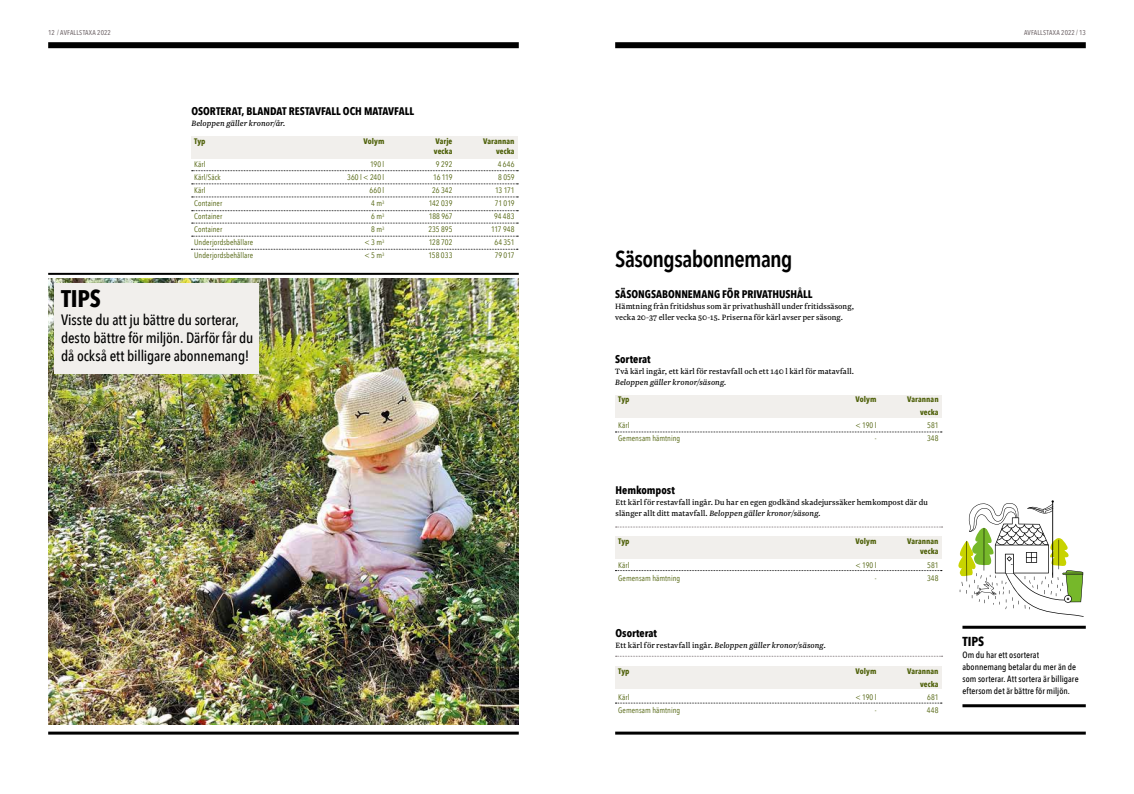
<style>
.page{position:relative;width:1134px;height:794px;background:#fff}
.page>*{position:absolute;margin:0;border:0;box-sizing:border-box;transform-origin:0 0}
.t1{font:700 24px "Avenir Next Condensed";color:#000}
.t2{font:600 23px "Avenir Next Condensed";letter-spacing:-.025em;color:#000}
.t3{font:500 15px/18px "Avenir Next Condensed";letter-spacing:-.01em;color:#000}
.t4{font:700 13px "Avenir Next Condensed";color:#000}
.t5{font:700 11px "Avenir Next Condensed";color:#000}
.t6{font:9px/11px "Newzald";letter-spacing:.01em;color:#000}
.t7{font:500 9px/12px "Avenir Next Condensed";letter-spacing:.005em;color:#000}
.t8{font:italic 9px "Newzald";letter-spacing:.005em;color:#000}
.t9{font:8px "Avenir Next Condensed";letter-spacing:.005em;color:#4f610a}
.t10{font:700 8px/13px "Avenir Next Condensed";letter-spacing:.005em;color:#4f610a;text-align:right}
.t11{font:500 7px "Avenir Next Condensed";letter-spacing:.02em;color:#746a6d}
.s1{font-style:italic}
.s2{font-style:normal}
</style>
<div class="page">
<div style="left:615px;top:42px;width:471px;height:6px;background:#000"></div>
<hr style="left:615px;top:731px;width:471px;height:3px;background:#000">
<div style="left:191px;top:136px;width:326px;height:23px;background:#f1efec"></div>
<svg style="left:191px;top:249px;width:327px;height:1px"></svg>
<svg style="left:192px;top:236px;width:326px;height:1px"></svg>
<svg style="left:192px;top:223px;width:326px;height:1px"></svg>
<svg style="left:192px;top:210px;width:326px;height:1px"></svg>
<svg style="left:192px;top:197px;width:326px;height:1px"></svg>
<svg style="left:192px;top:184px;width:326px;height:1px"></svg>
<svg style="left:192px;top:170px;width:326px;height:1px"></svg>
<div style="left:615px;top:395px;width:326px;height:23px;background:#f1efec"></div>
<div style="left:615px;top:536px;width:326px;height:22px;background:#f1efec"></div>
<div style="left:615px;top:666px;width:326px;height:22px;background:#f1efec"></div>
<svg style="left:616px;top:526px;width:327px;height:1px"></svg>
<svg style="left:616px;top:656px;width:327px;height:1px"></svg>
<svg style="left:615px;top:432px;width:327px;height:1px"></svg>
<svg style="left:615px;top:570px;width:327px;height:1px"></svg>
<svg style="left:615px;top:703px;width:327px;height:1px"></svg>
<svg style="left:958px;top:500px;width:126px;height:117px"></svg>
<div style="left:48px;top:42px;width:471px;height:6px;background:#000"></div>
<img style="left:48px;top:278px;width:471px;height:446px">
<hr style="left:962px;top:626px;width:124px;height:3px;background:#000">
<hr style="left:962px;top:704px;width:124px;height:3px;background:#000">
<hr style="left:48px;top:731px;width:471px;height:3px;background:#000">
<hr style="left:48px;top:273px;width:471px;height:2px;background:#000">
<div style="left:54px;top:283px;width:205px;height:91px;background:#f1efec"></div>
<p class="t11" style="left:48px;top:29px;width:64px">12 / AVFALLSTAXA 2022</p>
<p class="t5" style="left:192px;top:105px;width:224px">OSORTERAT, BLANDAT RESTAVFALL OCH MATAVFALL</p>
<p class="t8" style="left:192px;top:118px;width:96px">Beloppen gäller kronor/år.</p>
<p class="t10" style="left:194px;top:135px;width:13px">Typ</p>
<p class="t10" style="left:364px;top:135px;width:22px">Volym</p>
<p class="t10" style="left:435px;top:135px;width:18px">Varje</p>
<p class="t10" style="left:483px;top:135px;width:33px">Varannan</p>
<p class="t10" style="left:434px;top:145px;width:20px">vecka</p>
<p class="t10" style="left:496px;top:145px;width:20px">vecka</p>
<p class="t9" style="left:194px;top:158px;width:13px">Kärl</p>
<p class="t9" style="left:370px;top:158px;width:16px">190 l</p>
<p class="t9" style="left:436px;top:158px;width:18px">9 292</p>
<p class="t9" style="left:498px;top:158px;width:18px">4 646</p>
<p class="t9" style="left:194px;top:171px;width:28px">Kärl/Säck</p>
<p class="t9" style="left:347px;top:171px;width:39px">360 l &lt; 240 l</p>
<p class="t9" style="left:433px;top:171px;width:21px">16 119</p>
<p class="t9" style="left:498px;top:171px;width:18px">8 059</p>
<p class="t9" style="left:194px;top:184px;width:13px">Kärl</p>
<p class="t9" style="left:370px;top:184px;width:16px">660 l</p>
<p class="t9" style="left:432px;top:184px;width:22px">26 342</p>
<p class="t9" style="left:495px;top:184px;width:21px">13 171</p>
<p class="t9" style="left:194px;top:197px;width:30px">Container</p>
<p class="t9" style="left:371px;top:197px;width:15px">4 m<sup>3</sup></p>
<p class="t9" style="left:429px;top:197px;width:25px">142 039</p>
<p class="t9" style="left:495px;top:197px;width:21px">71 019</p>
<p class="t9" style="left:194px;top:210px;width:30px">Container</p>
<p class="t9" style="left:371px;top:210px;width:15px">6 m<sup>3</sup></p>
<p class="t9" style="left:429px;top:210px;width:25px">188 967</p>
<p class="t9" style="left:494px;top:210px;width:22px">94 483</p>
<p class="t9" style="left:194px;top:223px;width:30px">Container</p>
<p class="t9" style="left:371px;top:223px;width:15px">8 m<sup>3</sup></p>
<p class="t9" style="left:428px;top:223px;width:25px">235 895</p>
<p class="t9" style="left:491px;top:223px;width:25px">117 948</p>
<p class="t9" style="left:194px;top:236px;width:60px">Underjordsbehållare</p>
<p class="t9" style="left:365px;top:236px;width:21px">&lt; 3 m<sup>3</sup></p>
<p class="t9" style="left:429px;top:236px;width:25px">128 702</p>
<p class="t9" style="left:494px;top:236px;width:22px">64 351</p>
<p class="t9" style="left:194px;top:249px;width:60px">Underjordsbehållare</p>
<p class="t9" style="left:365px;top:249px;width:21px">&lt; 5 m<sup>3</sup></p>
<p class="t9" style="left:428px;top:249px;width:25px">158 033</p>
<p class="t9" style="left:495px;top:249px;width:21px">79 017</p>
<h1 class="t1" style="left:61px;top:284px;width:41px">TIPS</h1>
<h3 class="t3" style="left:61px;top:311px;width:194px">Visste du att ju bättre du sorterar, desto bättre för miljön. Därför får du då också ett billigare abonnemang!</h3>
<h2 class="t2" style="left:615px;top:239px;width:179px">Säsongsabonnemang</h2>
<p class="t5" style="left:615px;top:287px;width:199px">SÄSONGSABONNEMANG FÖR PRIVATHUSHÅLL</p>
<p class="t6" style="left:615px;top:300px;width:240px">Hämtning från fritidshus som är privathushåll under fritidssäsong, vecka 20-37 eller vecka 50-15. Priserna för kärl avser per säsong.</p>
<p class="t5" style="left:615px;top:352px;width:37px">Sorterat</p>
<p class="t6" style="left:615px;top:365px;width:241px">Två kärl ingår, ett kärl för restavfall och ett 140 l kärl för matavfall.</p>
<p class="t8" style="left:615px;top:376px;width:113px">Beloppen gäller kronor/säsong.</p>
<p class="t10" style="left:618px;top:393px;width:13px">Typ</p>
<p class="t10" style="left:856px;top:393px;width:22px">Volym</p>
<p class="t10" style="left:907px;top:393px;width:33px">Varannan vecka</p>
<p class="t9" style="left:618px;top:418px;width:13px">Kärl</p>
<p class="t9" style="left:855px;top:418px;width:22px">&lt; 190 l</p>
<p class="t9" style="left:927px;top:418px;width:13px">581</p>
<p class="t9" style="left:618px;top:431px;width:64px">Gemensam hämtning</p>
<p class="t9" style="left:875px;top:431px;width:3px">-</p>
<p class="t9" style="left:927px;top:431px;width:13px">348</p>
<p class="t5" style="left:616px;top:483px;width:61px">Hemkompost</p>
<p class="t6" style="left:616px;top:497px;width:314px">Ett kärl för restavfall ingår. Du har en egen godkänd skadejurssäker hemkompost där du slänger allt ditt matavfall. <span class="s1">Beloppen gäller kronor/säsong.</span></p>
<p class="t10" style="left:618px;top:535px;width:13px">Typ</p>
<p class="t10" style="left:856px;top:535px;width:22px">Volym</p>
<p class="t10" style="left:907px;top:536px;width:33px;line-height:10px">Varannan vecka</p>
<p class="t9" style="left:618px;top:558px;width:13px">Kärl</p>
<p class="t9" style="left:855px;top:558px;width:22px">&lt; 190 l</p>
<p class="t9" style="left:927px;top:558px;width:13px">581</p>
<p class="t9" style="left:618px;top:571px;width:64px">Gemensam hämtning</p>
<p class="t9" style="left:875px;top:571px;width:3px">-</p>
<p class="t9" style="left:927px;top:571px;width:13px">348</p>
<p class="t11" style="left:1024px;top:29px;width:63px">AVFALLSTAXA 2022 / 13</p>
<p class="t5" style="left:616px;top:626px;width:43px">Osorterat</p>
<p class="t8" style="left:616px;top:639px;width:212px"><span class="s2">Ett kärl för restavfall ingår.</span> Beloppen gäller kronor/säsong.</p>
<h3 class="t4" style="left:962px;top:633px;width:23px">TIPS</h3>
<p class="t7" style="left:962px;top:649px;width:118px">Om du har ett osorterat abonnemang betalar du mer än de som sorterar. Att sortera är billigare eftersom det är bättre för miljön.</p>
<p class="t10" style="left:618px;top:664px;width:13px">Typ</p>
<p class="t10" style="left:856px;top:664px;width:22px">Volym</p>
<p class="t10" style="left:907px;top:664px;width:33px">Varannan vecka</p>
<p class="t9" style="left:618px;top:690px;width:13px">Kärl</p>
<p class="t9" style="left:855px;top:690px;width:22px">&lt; 190 l</p>
<p class="t9" style="left:927px;top:690px;width:13px">681</p>
<p class="t9" style="left:618px;top:703px;width:64px">Gemensam hämtning</p>
<p class="t9" style="left:875px;top:703px;width:3px">-</p>
<p class="t9" style="left:927px;top:703px;width:13px">448</p>
</div>
